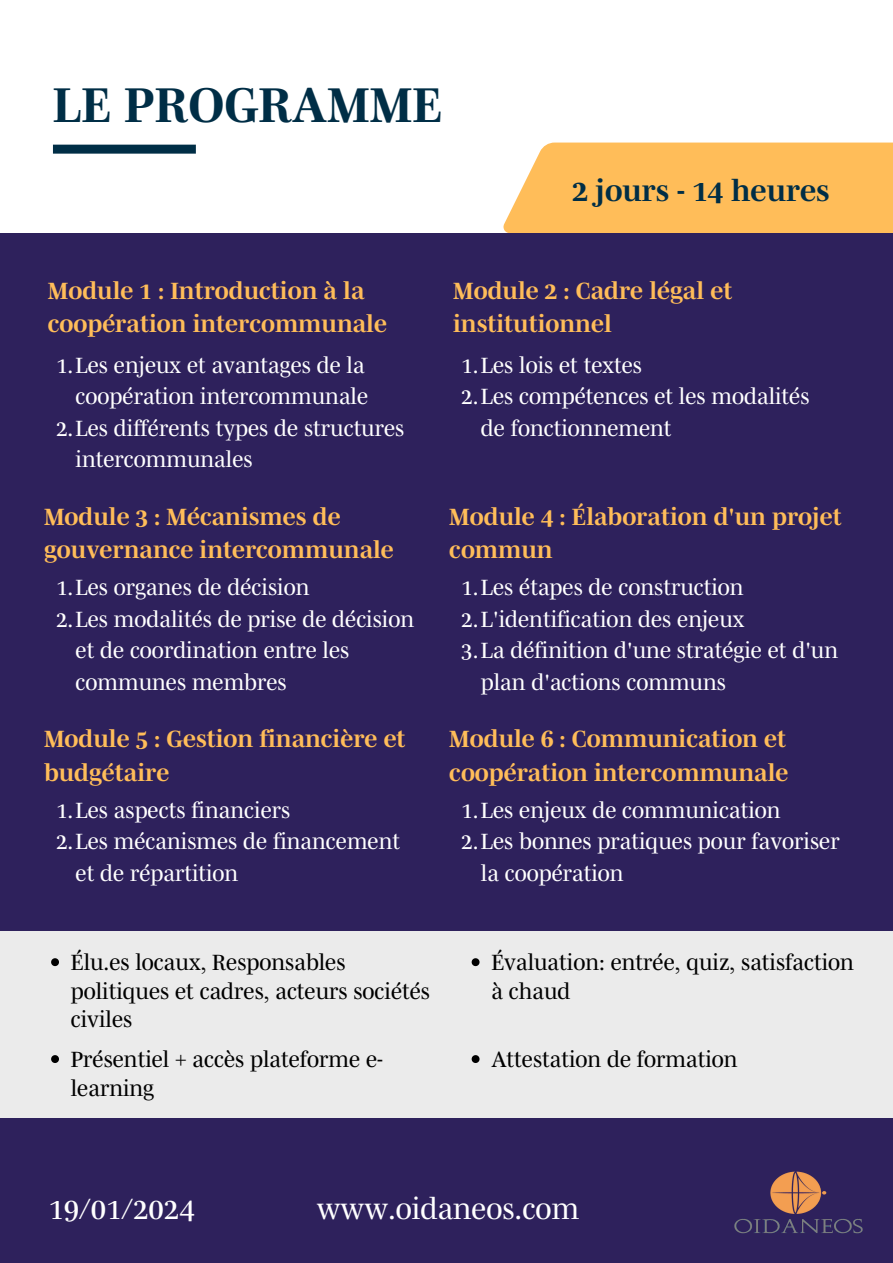
<style>
.page{position:relative;width:893px;height:1263px;background:#fff}
.page>*{position:absolute;margin:0;border:0;box-sizing:border-box;transform-origin:0 0}
.t1{font:700 49.8px "Mencken Pro";color:#002e46}
.t2{font:30px "Mencken Pro";color:#fff}
.t3{font:700 30px "Mencken Pro";color:#002e46}
.t4{font:700 24px/33.2px "Mencken Pro";color:#ffbd59}
.t5{font:22.5px/31.5px "Mencken Pro";color:#fff}
.t6{font:22.5px/28.7px "Mencken Pro";color:#000}
</style>
<div class="page">
<div style="left:0;top:233px;width:893px;height:1030px;background:#2e215c"></div>
<div style="left:0;top:931px;width:893px;height:186px;background:#ebebeb"></div>
<div style="left:53px;top:145px;width:143px;height:9px;background:#002e46"></div>
<div style="left:503px;top:143px;width:390px;height:90px;background:#ffbd59"></div>
<svg style="left:51px;top:958px;width:8px;height:8px"></svg>
<svg style="left:51px;top:1055px;width:8px;height:8px"></svg>
<svg style="left:471px;top:958px;width:8px;height:8px"></svg>
<svg style="left:471px;top:1055px;width:8px;height:8px"></svg>
<img style="left:734px;top:1171px;width:129px;height:63px">
<p class="t1" style="left:53px;top:67px;width:391px">LE PROGRAMME</p>
<p class="t3" style="left:572px;top:168px;width:259px">2 jours - 14 heures</p>
<h2 class="t4" style="left:48px;top:272px;width:340px">Module 1 : Introduction à la coopération intercommunale</h2>
<h4 class="t5" style="left:56px;top:347px;width:314px;text-align:right">1.Les enjeux et avantages de la coopération intercommunale</h4>
<p class="t5" style="left:76px;top:410px;width:330px;text-indent:-20px">2.Les différents types de structures intercommunales</p>
<p class="t4" style="left:44px;top:498px;width:351px">Module 3 : Mécanismes de gouvernance intercommunale</p>
<p class="t5" style="left:56px;top:570px;width:255px">1.Les organes de décision</p>
<h4 class="t5" style="left:76px;top:601px;width:340px;text-indent:-20px">2.Les modalités de prise de décision et de coordination entre les communes membres</h4>
<p class="t4" style="left:44px;top:720px;width:363px">Module 5 : Gestion financière et budgétaire</p>
<p class="t5" style="left:56px;top:792px;width:236px">1.Les aspects financiers</p>
<p class="t5" style="left:76px;top:824px;width:326px;text-indent:-20px">2.Les mécanismes de financement et de répartition</p>
<h4 class="t4" style="left:453px;top:272px;width:281px">Module 2 : Cadre légal et institutionnel</h4>
<h3 class="t5" style="left:461px;top:347px;width:182px">1.Les lois et textes</h3>
<p class="t5" style="left:481px;top:379px;width:330px;text-indent:-20px">2.Les compétences et les modalités de fonctionnement</p>
<p class="t4" style="left:449px;top:498px;width:394px">Module 4 : Élaboration d'un projet commun</p>
<p class="t5" style="left:461px;top:570px;width:284px">1.Les étapes de construction</p>
<h4 class="t5" style="left:461px;top:601px;width:285px">2.L'identification des enjeux</h4>
<p class="t5" style="left:481px;top:633px;width:359px;text-indent:-20px">3.La définition d'une stratégie et d'un plan d'actions communs</p>
<p class="t4" style="left:449px;top:720px;width:340px">Module 6 : Communication et coopération intercommunale</p>
<p class="t5" style="left:461px;top:792px;width:321px">1.Les enjeux de communication</p>
<h3 class="t5" style="left:481px;top:824px;width:360px;text-indent:-20px">2.Les bonnes pratiques pour favoriser la coopération</h3>
<h1 class="t6" style="left:71px;top:946px;width:361px">Élu.es locaux, Responsables politiques et cadres, acteurs sociétés civiles</h1>
<p class="t6" style="left:71px;top:1042px;width:314px">Présentiel + accès plateforme e&shy;learning</p>
<p class="t6" style="left:491px;top:946px;width:364px">Évaluation: entrée, quiz, satisfaction à chaud</p>
<h4 class="t6" style="left:491px;top:1042px;width:248px">Attestation de formation</h4>
<h4 class="t2" style="left:48px;top:1186px;width:148px">19/01/2024</h4>
<p class="t2" style="left:317px;top:1186px;width:264px">www.oidaneos.com</p>
</div>
